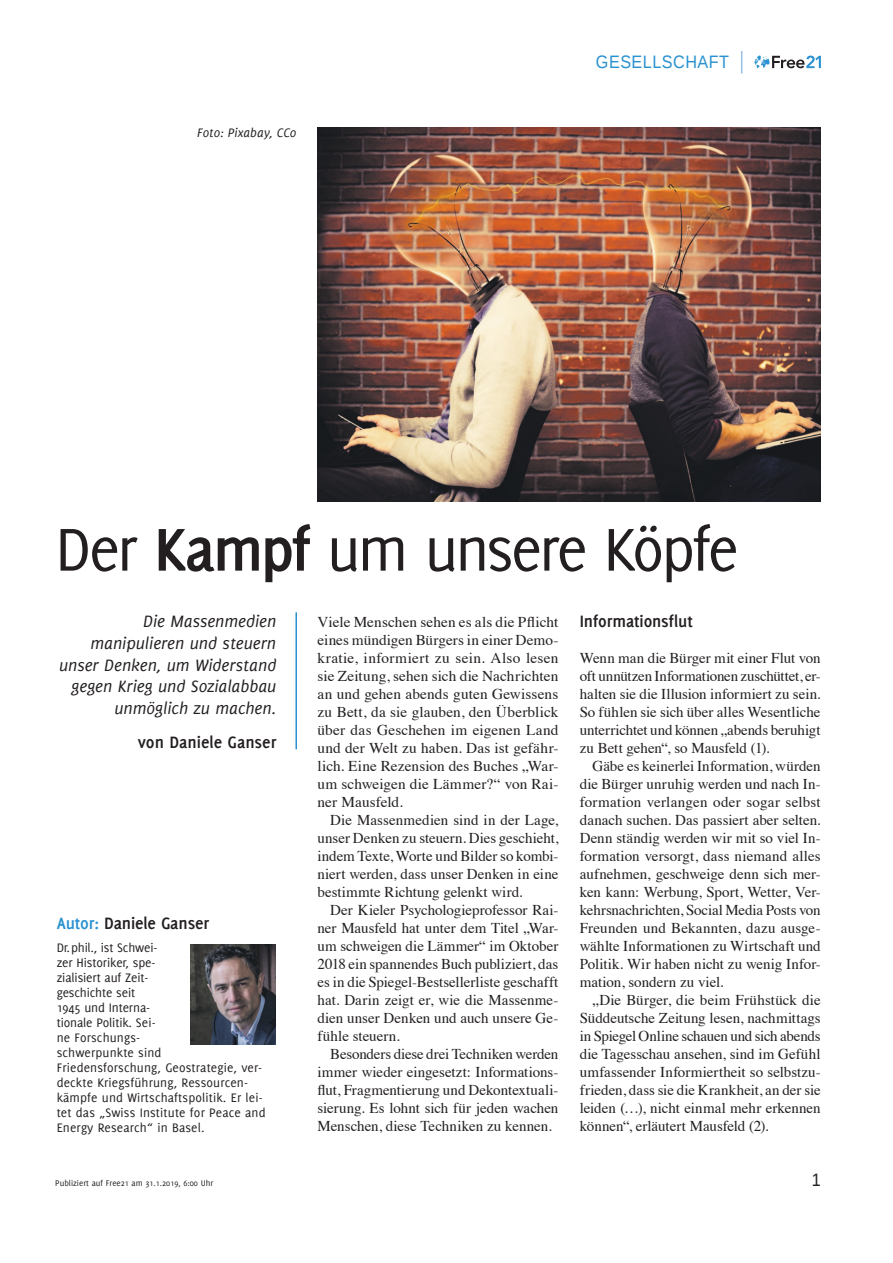
<style>
.page{position:relative;width:893px;height:1263px;background:#fff}
.page>*{position:absolute;margin:0;border:0;box-sizing:border-box;transform-origin:0 0}
.t1{font:66px "Delicious";letter-spacing:-.05em;color:#231f20}
.t2{font:italic 18px/21.6px "Delicious";letter-spacing:-.005em;color:#231f20;text-align:right}
.t3{font:700 18px "Delicious";letter-spacing:-.005em;color:#231f20}
.t4{font:18px "Liberation Sans";letter-spacing:.03em;color:#2a92d0;scale:.9 1}
.t5{font:18px "Liberation Sans";color:#231f20;scale:.9 1}
.t6{font:15px/18px "Times";color:#231f20;text-align:justify}
.t7{font:13.5px/15px "Delicious";letter-spacing:.01em;color:#231f20}
.t8{font:italic 13.5px "Delicious";letter-spacing:.005em;color:#231f20}
.t9{font:9px "Delicious";color:#231f20}
.s1{font-weight:700}
.s2{color:#2a92d0}
</style>
<div class="page">
<svg style="left:755px;top:55px;width:66px;height:13px"></svg>
<svg style="left:741px;top:51px;width:1px;height:23px"></svg>
<hr style="left:295px;top:612px;width:2px;height:137px;background:#2a92d0">
<img style="left:317px;top:128px;width:504px;height:373px">
<img style="left:190px;top:944px;width:85px;height:101px">
<p class="t8" style="left:197px;top:125px;width:101px">Foto: Pixabay, CC0</p>
<p class="t4" style="left:596px;top:52px;width:149px">GESELLSCHAFT</p>
<h1 class="t1" style="left:55px;top:512px;width:685px">Der <span class="s1">Kampf</span> um unsere Köpfe</h1>
<p class="t2" style="left:59px;top:611px;width:219px">Die Massenmedien manipulieren und steuern unser Denken, um Widerstand gegen Krieg und Sozialabbau unmöglich zu machen.</p>
<p class="t3" style="left:138px;top:731px;width:140px">von Daniele Ganser</p>
<p class="t3" style="left:57px;top:913px;width:154px"><span class="s2">Autor:</span> Daniele Ganser</p>
<p class="t7" style="left:57px;top:940px;width:210px">Dr.phil., ist Schwei-<br>zer Historiker, spe-<br>zialisiert auf Zeit-<br>geschichte seit<br>1945 und Interna-<br>tionale Politik. Sei-<br>ne Forschungs-<br>schwerpunkte sind<br>Friedensforschung, Geostrategie, ver&shy;deckte Kriegsführung, Ressourcen&shy;kämpfe und Wirtschaftspolitik. Er lei&shy;tet das „Swiss Institute for Peace and<br>Energy Research“ in Basel.</p>
<p class="t6" style="left:317px;top:612px;width:242px">Viele Menschen sehen es als die Pflicht eines mündigen Bürgers in einer Demo&shy;kratie, informiert zu sein. Also lesen sie Zeitung, sehen sich die Nachrichten an und gehen abends guten Gewissens zu Bett, da sie glauben, den Überblick über das Geschehen im eigenen Land und der Welt zu haben. Das ist gefähr&shy;lich. Eine Rezension des Buches „War&shy;um schweigen die Lämmer?“ von Rai&shy;ner Mausfeld.</p>
<p class="t6" style="left:317px;top:810px;width:242px;text-indent:13px">Die Massenmedien sind in der Lage, unser Denken zu steuern. Dies geschieht, indem Texte, Worte und Bilder so kombi&shy;niert werden, dass unser Denken in eine bestimmte Richtung gelenkt wird.</p>
<p class="t6" style="left:317px;top:900px;width:242px;text-indent:13px">Der Kieler Psychologieprofessor Rai&shy;ner Mausfeld hat unter dem Titel „War&shy;um schweigen die Lämmer“ im Oktober 2018 ein spannendes Buch publiziert, das es in die Spiegel-Bestsellerliste geschafft hat. Darin zeigt er, wie die Massenme&shy;dien unser Denken und auch unsere Ge&shy;fühle steuern.</p>
<p class="t6" style="left:317px;top:1044px;width:242px;text-indent:13px">Besonders diese drei Techniken werden immer wieder eingesetzt: Informations&shy;flut, Fragmentierung und Dekontextuali&shy;sierung. Es lohnt sich für jeden wachen Menschen, diese Techniken zu kennen.</p>
<p class="t3" style="left:580px;top:611px;width:115px">Informationsflut</p>
<p class="t6" style="left:580px;top:648px;width:242px">Wenn man die Bürger mit einer Flut von oft unnützen Informationen zuschüttet, er&shy;halten sie die Illusion informiert zu sein.<br>So fühlen sie sich über alles Wesentliche unterrichtet und können „abends beruhigt zu Bett gehen“, so Mausfeld (1).</p>
<p class="t6" style="left:580px;top:756px;width:242px;text-indent:13px">Gäbe es keinerlei Information, würden die Bürger unruhig werden und nach In&shy;formation verlangen oder sogar selbst danach suchen. Das passiert aber selten.<br>Denn ständig werden wir mit so viel In&shy;formation versorgt, dass niemand alles aufnehmen, geschweige denn sich mer&shy;ken kann: Werbung, Sport, Wetter, Ver&shy;kehrsnachrichten, Social Media Posts von Freunden und Bekannten, dazu ausge&shy;wählte Informationen zu Wirtschaft und Politik. Wir haben nicht zu wenig Infor&shy;mation, sondern zu viel.</p>
<p class="t6" style="left:580px;top:990px;width:242px;text-indent:13px">„Die Bürger, die beim Frühstück die Süddeutsche Zeitung lesen, nachmittags in Spiegel Online schauen und sich abends die Tagesschau ansehen, sind im Gefühl umfassender Informiertheit so selbstzu&shy;frieden, dass sie die Krankheit, an der sie leiden (…), nicht einmal mehr erkennen können“, erläutert Mausfeld (2).</p>
<p class="t9" style="left:55px;top:1177px;width:159px">Publiziert auf Free21 am 31.1.2019, 6:00 Uhr</p>
<p class="t5" style="left:812px;top:1169px;width:12px">1</p>
</div>
